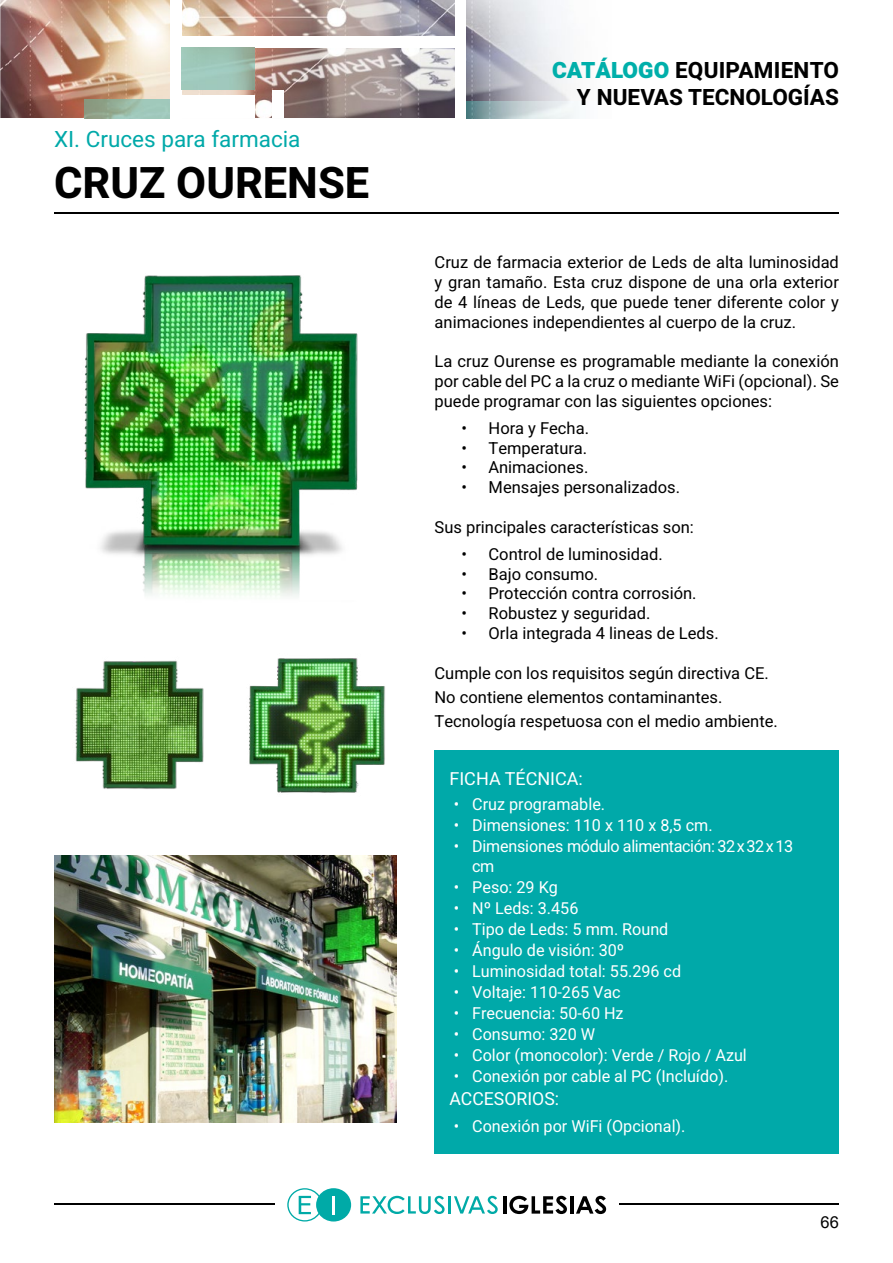
<style>
.page{position:relative;width:893px;height:1263px;background:#fff}
.page>*{position:absolute;margin:0;border:0;box-sizing:border-box;transform-origin:0 0}
.t1{font:700 43.5px "Heebo";color:#000}
.t2{font:700 22.5px/27px "Heebo";color:#000;text-align:right}
.t3{font:22.5px "Heebo";color:#00a9a9}
.t4{font:18px "Heebo";color:#fff}
.t5{font:16.5px/19.8px "Heebo";color:#000;text-align:justify}
.t6{font:16.5px "Heebo";color:#fff}
.t7{font:16.5px/19.8px "Heebo";letter-spacing:-.025em;color:#fff}
.t8{font:16.5px "Arial";color:#000}
.s1{font-weight:900;color:#00afaa}
</style>
<div class="page">
<img style="left:0;top:0;width:455px;height:118px">
<div style="left:273px;top:91px;width:11px;height:27px;background:#fff"></div>
<img style="left:84px;top:100px;width:86px;height:18px">
<div style="left:170px;top:0;width:11px;height:118px;background:#fff"></div>
<div style="left:170px;top:37px;width:285px;height:11px;background:#fff"></div>
<img style="left:181px;top:48px;width:74px;height:42px">
<div style="left:179px;top:95px;width:76px;height:23px;background:#fff"></div>
<img style="left:466px;top:0;width:110px;height:118px">
<hr style="left:54px;top:1203px;width:785px;height:2px;background:#000">
<div style="left:275px;top:1185px;width:343px;height:41px;background:#fff"></div>
<svg style="left:287px;top:1188px;width:64px;height:33px"></svg>
<hr style="left:332px;top:1196px;width:3px;height:18px;background:#fff">
<svg style="left:360px;top:1196px;width:85px;height:18px"></svg>
<hr style="left:448px;top:1196px;width:3px;height:17px;background:#00aaa7">
<svg style="left:454px;top:1196px;width:44px;height:18px"></svg>
<hr style="left:503px;top:1196px;width:3px;height:17px;background:#000">
<svg style="left:509px;top:1196px;width:58px;height:18px"></svg>
<hr style="left:570px;top:1196px;width:3px;height:17px;background:#000">
<svg style="left:576px;top:1196px;width:30px;height:18px"></svg>
<hr style="left:54px;top:212px;width:785px;height:2px;background:#000">
<img style="left:84px;top:275px;width:274px;height:322px">
<img style="left:75px;top:660px;width:129px;height:129px">
<img style="left:249px;top:658px;width:136px;height:135px">
<img style="left:54px;top:856px;width:342px;height:266px">
<div style="left:435px;top:750px;width:404px;height:403px;background:#00a9a9"></div>
<h2 class="t3" style="left:54px;top:123px;width:248px">XI. Cruces para farmacia</h2>
<h1 class="t1" style="left:54px;top:152px;width:317px">CRUZ OURENSE</h1>
<h2 class="t2" style="left:552px;top:56px;width:288px"><span class="s1">CATÁLOGO</span> EQUIPAMIENTO<br>Y NUEVAS TECNOLOGÍAS</h2>
<p class="t5" style="left:435px;top:252px;width:406px">Cruz de farmacia exterior de Leds de alta luminosidad y gran tamaño. Esta cruz dispone de una orla exterior de 4 líneas de Leds, que puede tener diferente color y animaciones independientes al cuerpo de la cruz.</p>
<p class="t5" style="left:435px;top:351px;width:406px">La cruz Ourense es programable mediante la conexión por cable del PC a la cruz o mediante WiFi (opcional). Se puede programar con las siguientes opciones:</p>
<p class="t5" style="left:462px;top:418px;width:129px">• Hora y Fecha.</p>
<p class="t5" style="left:462px;top:438px;width:127px">• Temperatura.</p>
<p class="t5" style="left:462px;top:458px;width:128px">• Animaciones.</p>
<p class="t5" style="left:462px;top:477px;width:220px">• Mensajes personalizados.</p>
<p class="t5" style="left:435px;top:517px;width:261px">Sus principales características son:</p>
<p class="t5" style="left:462px;top:544px;width:203px">• Control de luminosidad.</p>
<p class="t5" style="left:462px;top:564px;width:138px">• Bajo consumo.</p>
<p class="t5" style="left:462px;top:584px;width:237px">• Protección contra corrosión.</p>
<p class="t5" style="left:462px;top:603px;width:190px">• Robustez y seguridad.</p>
<p class="t5" style="left:462px;top:623px;width:259px">• Orla integrada 4 lineas de Leds.</p>
<p class="t5" style="left:435px;top:661px;width:345px;line-height:24px;text-align:left">Cumple con los requisitos según directiva CE.<br>No contiene elementos contaminantes.<br>Tecnología respetuosa con el medio ambiente.</p>
<p class="t4" style="left:449px;top:766px;width:135px">FICHA TÉCNICA:</p>
<p class="t6" style="left:454px;top:793px;width:153px">• Cruz programable.</p>
<p class="t6" style="left:454px;top:814px;width:260px">• Dimensiones: 110 x 110 x 8,5 cm.</p>
<p class="t7" style="left:472px;top:837px;width:322px;text-indent:-18px">• Dimensiones módulo alimentación: 32 x 32 x 13 cm</p>
<p class="t6" style="left:454px;top:876px;width:106px">• Peso: 29 Kg</p>
<p class="t6" style="left:454px;top:897px;width:126px">• Nº Leds: 3.456</p>
<p class="t6" style="left:454px;top:918px;width:216px">• Tipo de Leds: 5 mm. Round</p>
<p class="t6" style="left:454px;top:939px;width:172px">• Ángulo de visión: 30º</p>
<p class="t6" style="left:454px;top:960px;width:229px">• Luminosidad total: 55.296 cd</p>
<p class="t6" style="left:454px;top:981px;width:169px">• Voltaje: 110-265 Vac</p>
<p class="t6" style="left:454px;top:1002px;width:171px">• Frecuencia: 50-60 Hz</p>
<p class="t6" style="left:454px;top:1023px;width:143px">• Consumo: 320 W</p>
<p class="t6" style="left:454px;top:1044px;width:295px">• Color (monocolor): Verde / Rojo / Azul</p>
<p class="t6" style="left:454px;top:1065px;width:276px">• Conexión por cable al PC (Incluído).</p>
<p class="t4" style="left:449px;top:1086px;width:111px">ACCESORIOS:</p>
<p class="t6" style="left:454px;top:1115px;width:233px">• Conexión por WiFi (Opcional).</p>
<p class="t8" style="left:821px;top:1210px;width:20px">66</p>
</div>
